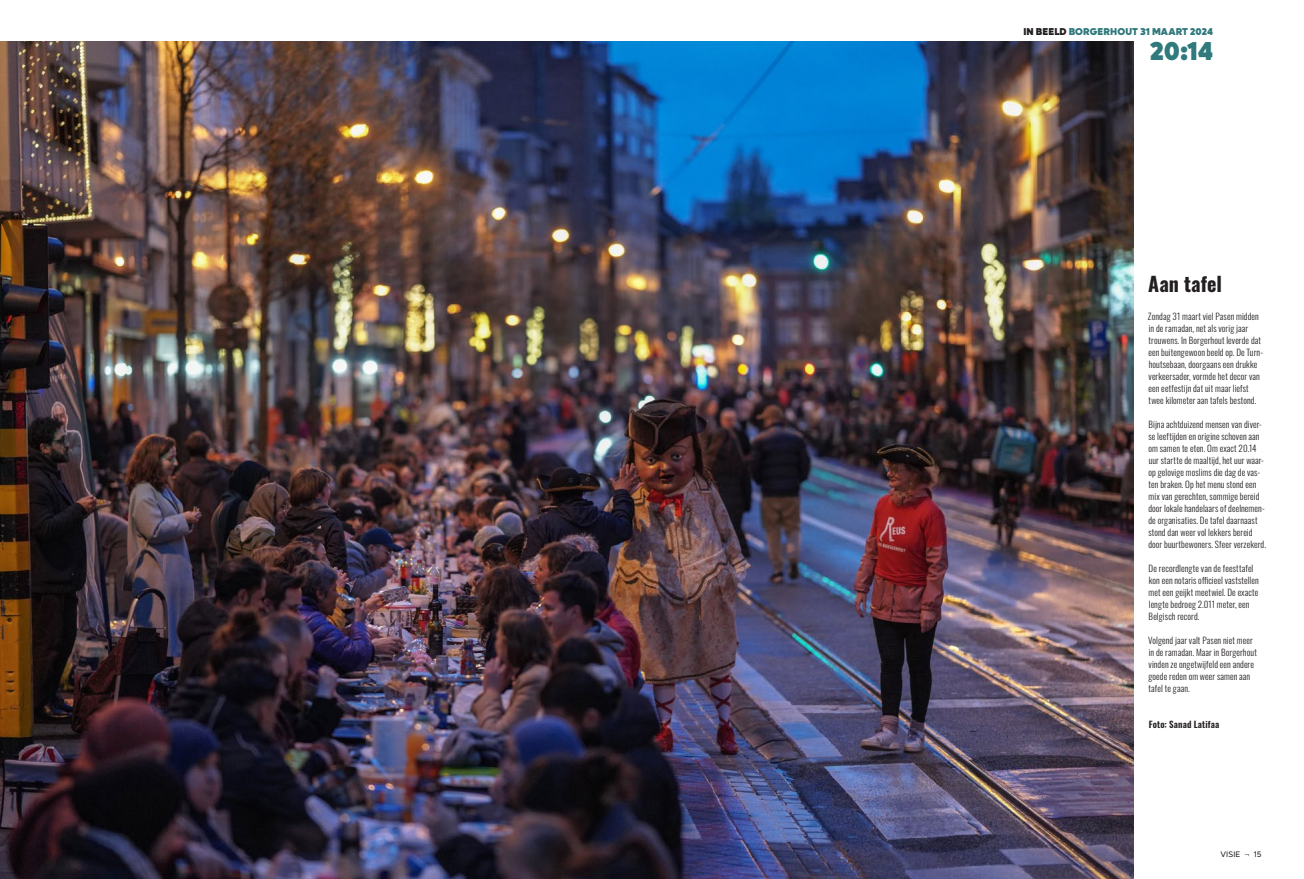
<style>
.page{position:relative;width:1304px;height:879px;background:#fff}
.page>*{position:absolute;margin:0;border:0;box-sizing:border-box;transform-origin:0 0}
.t1{font:900 26px "Lufga";color:#30797c}
.t2{font:700 20px "Oswald";letter-spacing:.005em;color:#231f20}
.t3{font:900 10px "Lufga";letter-spacing:.01em;color:#30797c}
.t4{font:300 9px/12px "Oswald";letter-spacing:.01em;color:#231f20}
.t5{font:600 9px "Oswald";letter-spacing:.015em;color:#231f20}
.t6{font:8px "Lufga";letter-spacing:.015em;color:#231f20}
.s1{color:#231f20}
.s2{font-family:"Caecilia LT Pro 45";font-weight:300}
</style>
<div class="page">
<img style="left:0;top:41px;width:1134px;height:838px">
<p class="t3" style="left:1023px;top:25px;width:191px"><span class="s1">IN BEELD</span> BORGERHOUT 31 MAART 2024</p>
<h1 class="t1" style="left:1150px;top:35px;width:64px">20:14</h1>
<h2 class="t2" style="left:1148px;top:273px;width:75px">Aan tafel</h2>
<p class="t4" style="left:1148px;top:309px;width:117px">Zondag 31 maart viel Pasen midden in de ramadan, net als vorig jaar trouwens. In Borgerhout leverde dat een buitengewoon beeld op. De Turn&shy;houtsebaan, doorgaans een drukke verkeersader, vormde het decor van een eetfestijn dat uit maar liefst twee kilometer aan tafels bestond.</p>
<p class="t4" style="left:1148px;top:417px;width:119px">Bijna achtduizend mensen van diver&shy;se leeftijden en origine schoven aan om samen te eten. Om exact 20.14 uur startte de maaltijd, het uur waar&shy;op gelovige moslims die dag de vas&shy;ten braken. Op het menu stond een mix van gerechten, sommige bereid door lokale handelaars of deelnemen&shy;de organisaties. De tafel daarnaast stond dan weer vol lekkers bereid door buurtbewoners. Sfeer verzekerd.</p>
<p class="t4" style="left:1149px;top:561px;width:112px">De recordlengte van de feesttafel kon een notaris officieel vaststellen met een geijkt meetwiel. De exacte lengte bedroeg 2.011 meter, een<br>Belgisch record.</p>
<p class="t4" style="left:1148px;top:633px;width:110px">Volgend jaar valt Pasen niet meer in de ramadan. Maar in Borgerhout vinden ze ongetwijfeld een andere goede reden om weer samen aan tafel te gaan.</p>
<p class="t5" style="left:1149px;top:720px;width:72px">Foto: Sanad Latifaa</p>
<p class="t6" style="left:1221px;top:849px;width:42px">VISIE <span class="s2">¬</span> 15</p>
</div>
